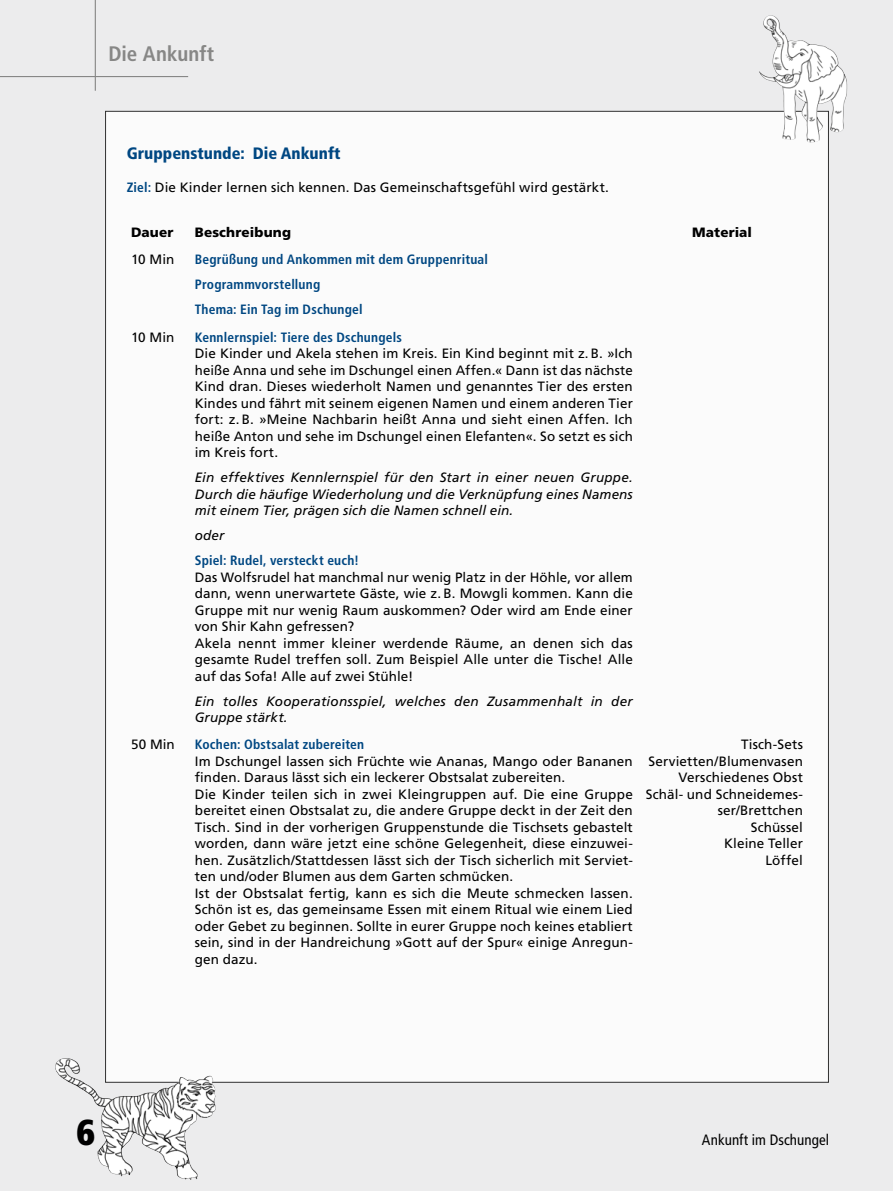
<style>
.page{position:relative;width:893px;height:1191px;background:#ececed}
.page>*{position:absolute;margin:0;border:0;box-sizing:border-box;transform-origin:0 0}
.t1{font:900 condensed 36px "Frutiger LT Std";color:#000}
.t2{font:700 condensed 21px "Frutiger LT Std";letter-spacing:.005em;color:#878786}
._3_blau{font:900 condensed 16.5px "Frutiger LT Std";color:#004782}
.t3{font:condensed 15px "Frutiger LT Std";letter-spacing:.005em;color:#000}
._5_Text{font:13.5px/16.5px "Frutiger LT Std";letter-spacing:.01em;color:#000;text-align:justify}
._7_Text_plus1_1{font:italic 13.5px/16.5px "Frutiger LT Std";letter-spacing:.01em;color:#000;text-align:justify}
._5_Text-2{font:700 condensed 13.5px "Frutiger LT Std";letter-spacing:.015em;color:#004782}
._7_Text_plus1_1-2{font:700 condensed 13.5px "Frutiger LT Std";letter-spacing:.015em;color:#004782}
._5_Text-3{font:900 13.5px "Frutiger LT Std";letter-spacing:.01em;color:#000}
.s1{font-weight:700;font-stretch:condensed;color:#004782}
</style>
<div class="page">
<hr style="left:0;top:76px;width:188px;height:1px;background:#878786">
<hr style="left:95px;top:0;width:1px;height:91px;background:#878786">
<div style="left:106px;top:111px;width:722px;height:971px;background:#fff"></div>
<img style="left:763px;top:15px;width:8px;height:16px">
<img style="left:55px;top:1058px;width:10px;height:21px">
<h2 class="t2" style="left:108px;top:41px;width:107px">Die Ankunft</h2>
<p class="_3_blau" style="left:127px;top:143px;width:215px">Gruppenstunde: Die Ankunft</p>
<p class="_5_Text" style="left:127px;top:179px;width:484px"><span class="s1">Ziel:</span> Die Kinder lernen sich kennen. Das Gemeinschaftsgefühl wird gestärkt.</p>
<p class="_5_Text-3" style="left:131px;top:224px;width:44px">Dauer</p>
<p class="_5_Text-3" style="left:195px;top:224px;width:98px">Beschreibung</p>
<p class="_5_Text-3" style="left:692px;top:224px;width:61px">Material</p>
<p class="_5_Text" style="left:131px;top:251px;width:45px">10 Min</p>
<p class="_5_Text-2" style="left:195px;top:252px;width:295px">Begrüßung und Ankommen mit dem Gruppenritual</p>
<p class="_7_Text_plus1_1-2" style="left:195px;top:277px;width:127px">Programmvorstellung</p>
<p class="_7_Text_plus1_1-2" style="left:195px;top:302px;width:169px">Thema: Ein Tag im Dschungel</p>
<p class="_5_Text" style="left:131px;top:329px;width:45px">10 Min</p>
<p class="_5_Text-2" style="left:195px;top:329px;width:209px">Kennlernspiel: Tiere des Dschungels</p>
<p class="_5_Text" style="left:195px;top:345px;width:440px">Die Kinder und Akela stehen im Kreis. Ein Kind beginnt mit z. B. »Ich heiße Anna und sehe im Dschungel einen Affen.« Dann ist das nächste Kind dran. Dieses wiederholt Namen und genanntes Tier des ersten Kindes und fährt mit seinem eigenen Namen und einem anderen Tier fort: z. B. »Meine Nachbarin heißt Anna und sieht einen Affen. Ich heiße Anton und sehe im Dschungel einen Elefanten«. So setzt es sich im Kreis fort.</p>
<p class="_7_Text_plus1_1" style="left:195px;top:469px;width:439px">Ein effektives Kennlernspiel für den Start in einer neuen Gruppe.<br>Durch die häufige Wiederholung und die Verknüpfung eines Namens mit einem Tier, prägen sich die Namen schnell ein.</p>
<p class="_7_Text_plus1_1" style="left:195px;top:527px;width:31px">oder</p>
<p class="_7_Text_plus1_1-2" style="left:195px;top:552px;width:166px">Spiel: Rudel, versteckt euch!</p>
<p class="_5_Text" style="left:195px;top:569px;width:439px">Das Wolfsrudel hat manchmal nur wenig Platz in der Höhle, vor allem dann, wenn unerwartete Gäste, wie z. B. Mowgli kommen. Kann die Gruppe mit nur wenig Raum auskommen? Oder wird am Ende einer von Shir Kahn gefressen?</p>
<p class="_5_Text" style="left:195px;top:635px;width:439px">Akela nennt immer kleiner werdende Räume, an denen sich das gesamte Rudel treffen soll. Zum Beispiel Alle unter die Tische! Alle auf das Sofa! Alle auf zwei Stühle!</p>
<p class="_7_Text_plus1_1" style="left:195px;top:693px;width:439px">Ein tolles Kooperationsspiel, welches den Zusammenhalt in der<br>Gruppe stärkt.</p>
<p class="_5_Text" style="left:131px;top:736px;width:45px">50 Min</p>
<p class="_5_Text-2" style="left:195px;top:736px;width:171px">Kochen: Obstsalat zubereiten</p>
<p class="_5_Text" style="left:195px;top:753px;width:439px">Im Dschungel lassen sich Früchte wie Ananas, Mango oder Bananen finden. Daraus lässt sich ein leckerer Obstsalat zubereiten.</p>
<p class="_5_Text" style="left:195px;top:786px;width:439px">Die Kinder teilen sich in zwei Kleingruppen auf. Die eine Gruppe bereitet einen Obstsalat zu, die andere Gruppe deckt in der Zeit den Tisch. Sind in der vorherigen Gruppenstunde die Tischsets gebastelt worden, dann wäre jetzt eine schöne Gelegenheit, diese einzuwei&shy;hen. Zusätzlich/Stattdessen lässt sich der Tisch sicherlich mit Serviet&shy;ten und/oder Blumen aus dem Garten schmücken.</p>
<p class="_5_Text" style="left:195px;top:885px;width:439px">Ist der Obstsalat fertig, kann es sich die Meute schmecken lassen.<br>Schön ist es, das gemeinsame Essen mit einem Ritual wie einem Lied oder Gebet zu beginnen. Sollte in eurer Gruppe noch keines etabliert sein, sind in der Handreichung »Gott auf der Spur« einige Anregun&shy;gen dazu.</p>
<p class="_5_Text" style="left:741px;top:736px;width:63px">Tisch-Sets</p>
<p class="_5_Text" style="left:648px;top:753px;width:156px">Servietten/Blumenvasen</p>
<p class="_5_Text" style="left:678px;top:769px;width:126px">Verschiedenes Obst</p>
<p class="_5_Text" style="left:646px;top:786px;width:159px;text-align:right">Schäl- und Schneidemes&shy;ser/Brettchen</p>
<p class="_5_Text" style="left:751px;top:819px;width:54px">Schüssel</p>
<p class="_5_Text" style="left:724px;top:835px;width:80px">Kleine Teller</p>
<p class="_5_Text" style="left:765px;top:852px;width:39px">Löffel</p>
<h1 class="t1" style="left:77px;top:1110px;width:20px">6</h1>
<p class="t3" style="left:702px;top:1131px;width:129px">Ankunft im Dschungel</p>
</div>
